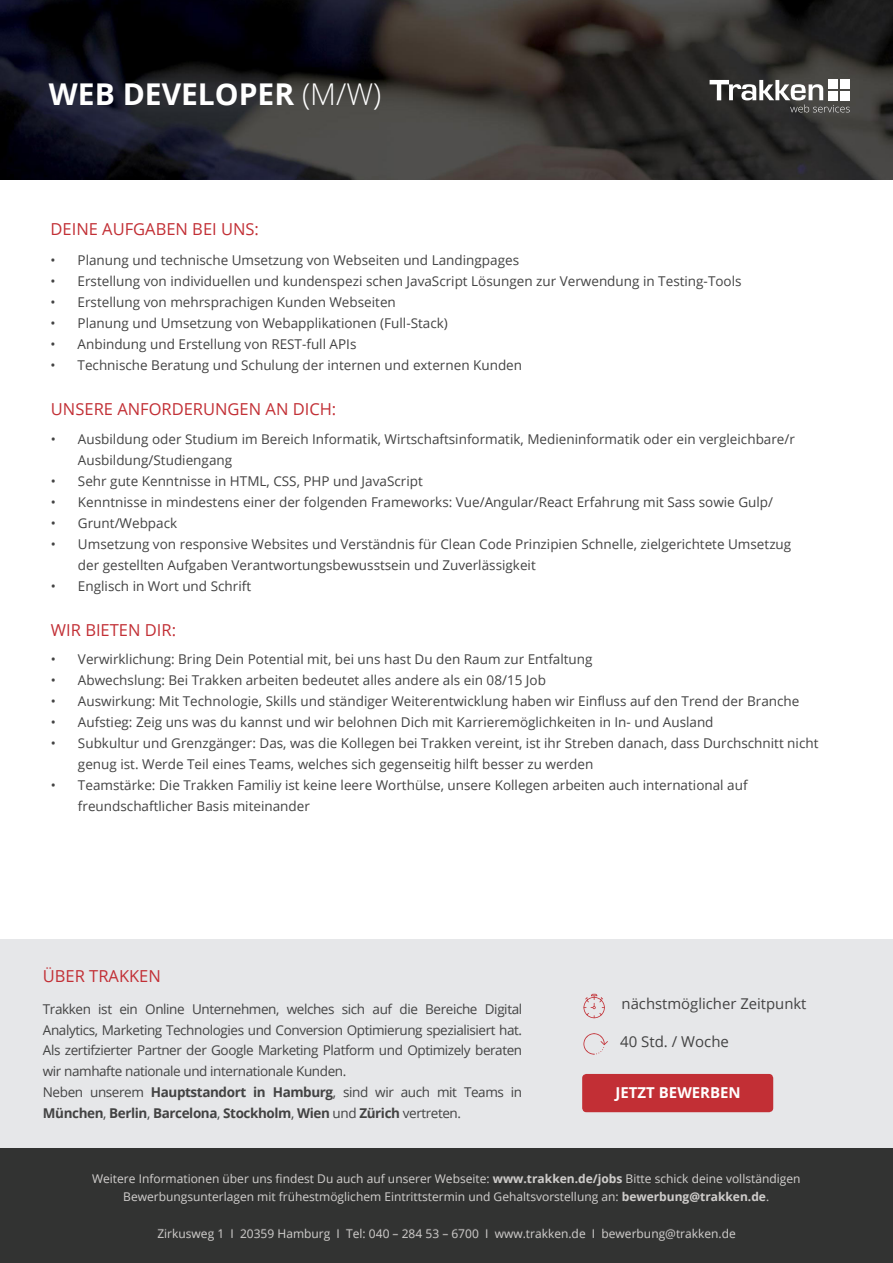
<style>
.page{position:relative;width:893px;height:1263px;background:#fff}
.page>*{position:absolute;margin:0;border:0;box-sizing:border-box;transform-origin:0 0}
.t1{font:700 30px "Open Sans";color:#fff}
.t2{font:16.5px "Open Sans";color:#c22f35}
.t3{font:700 15px "Open Sans";color:#fff}
.t4{font:15px "Open Sans";color:#434343}
.t5{font:14.85px "Open Sans";color:#434343}
.t6{font:13.5px/21px "Open Sans";color:#434343}
.t7{font:700 13.5px/20.9px "Open Sans";letter-spacing:-.03em;color:#434343}
.t8{font:12px "Open Sans";color:#ceccca}
.s1{font-weight:300}
.s2{font-weight:400}
.s3{font-weight:700}
</style>
<div class="page">
<div style="left:0;top:940px;width:893px;height:323px;background:#e6e7e9"></div>
<div style="left:0;top:1148px;width:893px;height:115px;background:#323332"></div>
<svg style="left:583px;top:994px;width:22px;height:24px"></svg>
<svg style="left:583px;top:1033px;width:25px;height:22px"></svg>
<div style="left:582px;top:1074px;width:191px;height:38px;background:#c22f35;border-radius:4px"></div>
<img style="left:1px;top:0;width:891px;height:179px">
<svg style="left:710px;top:80px;width:140px;height:32px"></svg>
<p class="t1" style="left:49px;top:72px;width:334px">WEB DEVELOPER <span class="s1">(M/W)</span></p>
<p class="t2" style="left:51px;top:218px;width:210px">DEINE AUFGABEN BEI UNS:</p>
<p class="t6" style="left:51px;top:249px;width:470px">• Planung und technische Umsetzung von Webseiten und Landingpages</p>
<p class="t6" style="left:51px;top:270px;width:693px">• Erstellung von individuellen und kundenspezi schen JavaScript Lösungen zur Verwendung in Testing-Tools</p>
<p class="t6" style="left:51px;top:291px;width:347px">• Erstellung von mehrsprachigen Kunden Webseiten</p>
<p class="t6" style="left:51px;top:312px;width:399px">• Planung und Umsetzung von Webapplikationen (Full-Stack)</p>
<p class="t6" style="left:51px;top:333px;width:307px">• Anbindung und Erstellung von REST-full APIs</p>
<p class="t6" style="left:51px;top:354px;width:473px">• Technische Beratung und Schulung der internen und externen Kunden</p>
<p class="t2" style="left:51px;top:398px;width:287px">UNSERE ANFORDERUNGEN AN DICH:</p>
<p class="t6" style="left:78px;top:428px;width:718px;text-indent:-27px">• Ausbildung oder Studium im Bereich Informatik, Wirtschaftsinformatik, Medieninformatik oder ein vergleichbare/r<br>Ausbildung/Studiengang</p>
<p class="t6" style="left:51px;top:470px;width:373px">• Sehr gute Kenntnisse in HTML, CSS, PHP und JavaScript</p>
<p class="t6" style="left:51px;top:491px;width:724px">• Kenntnisse in mindestens einer der folgenden Frameworks: Vue/Angular/React Erfahrung mit Sass sowie Gulp/</p>
<p class="t6" style="left:51px;top:512px;width:128px">• Grunt/Webpack</p>
<p class="t6" style="left:78px;top:533px;width:715px;text-indent:-27px">• Umsetzung von responsive Websites und Verständnis für Clean Code Prinzipien Schnelle, zielgerichtete Umsetzug der gestellten Aufgaben Verantwortungsbewusstsein und Zuverlässigkeit</p>
<p class="t6" style="left:51px;top:575px;width:202px">• Englisch in Wort und Schrift</p>
<p class="t2" style="left:51px;top:619px;width:127px">WIR BIETEN DIR:</p>
<p class="t6" style="left:51px;top:648px;width:543px">• Verwirklichung: Bring Dein Potential mit, bei uns hast Du den Raum zur Entfaltung</p>
<p class="t6" style="left:51px;top:669px;width:496px">• Abwechslung: Bei Trakken arbeiten bedeutet alles andere als ein 08/15 Job</p>
<p class="t6" style="left:51px;top:690px;width:750px">• Auswirkung: Mit Technologie, Skills und ständiger Weiterentwicklung haben wir Einfluss auf den Trend der Branche</p>
<p class="t6" style="left:51px;top:711px;width:664px">• Aufstieg: Zeig uns was du kannst und wir belohnen Dich mit Karrieremöglichkeiten in In- und Ausland</p>
<p class="t6" style="left:78px;top:732px;width:742px;text-indent:-27px">• Subkultur und Grenzgänger: Das, was die Kollegen bei Trakken vereint, ist ihr Streben danach, dass Durchschnitt nicht genug ist. Werde Teil eines Teams, welches sich gegenseitig hilft besser zu werden</p>
<p class="t6" style="left:78px;top:774px;width:671px;text-indent:-27px">• Teamstärke: Die Trakken Familiy ist keine leere Worthülse, unsere Kollegen arbeiten auch international auf freundschaftlicher Basis miteinander</p>
<p class="t2" style="left:43px;top:965px;width:120px">ÜBER TRAKKEN</p>
<p class="t6" style="left:43px;top:998px;width:481px;text-align:justify">Trakken ist ein Online Unternehmen, welches sich auf die Bereiche Digital Analytics, Marketing Technologies und Conversion Optimierung spezialisiert hat.<br>Als zertifzierter Partner der Google Marketing Platform und Optimizely beraten wir namhafte nationale und internationale Kunden.</p>
<p class="t7" style="left:43px;top:1081px;width:481px"><span class="s2">Neben unserem</span> Hauptstandort in Hamburg<span class="s2">, sind wir auch mit Teams in<br></span>München<span class="s2">,</span> Berlin<span class="s2">,</span> Barcelona<span class="s2">,</span> Stockholm<span class="s2">,</span> Wien <span class="s2">und</span> Zürich <span class="s2">vertreten.</span></p>
<p class="t5" style="left:622px;top:994px;width:186px">nächstmöglicher Zeitpunkt</p>
<p class="t4" style="left:620px;top:1032px;width:110px">40 Std. / Woche</p>
<p class="t3" style="left:615px;top:1082px;width:127px">JETZT BEWERBEN</p>
<p class="t8" style="left:92px;top:1170px;width:710px">Weitere Informationen über uns findest Du auch auf unserer Webseite: <span class="s3">www.trakken.de/jobs</span> Bitte schick deine vollständigen</p>
<p class="t8" style="left:123px;top:1188px;width:647px">Bewerbungsunterlagen mit frühestmöglichem Eintrittstermin und Gehaltsvorstellung an: <span class="s3">bewerbung@trakken.de</span>.</p>
<p class="t8" style="left:157px;top:1225px;width:580px">Zirkusweg 1 I 20359 Hamburg I Tel: 040 – 284 53 – 6700 I www.trakken.de I bewerbung@trakken.de</p>
</div>
